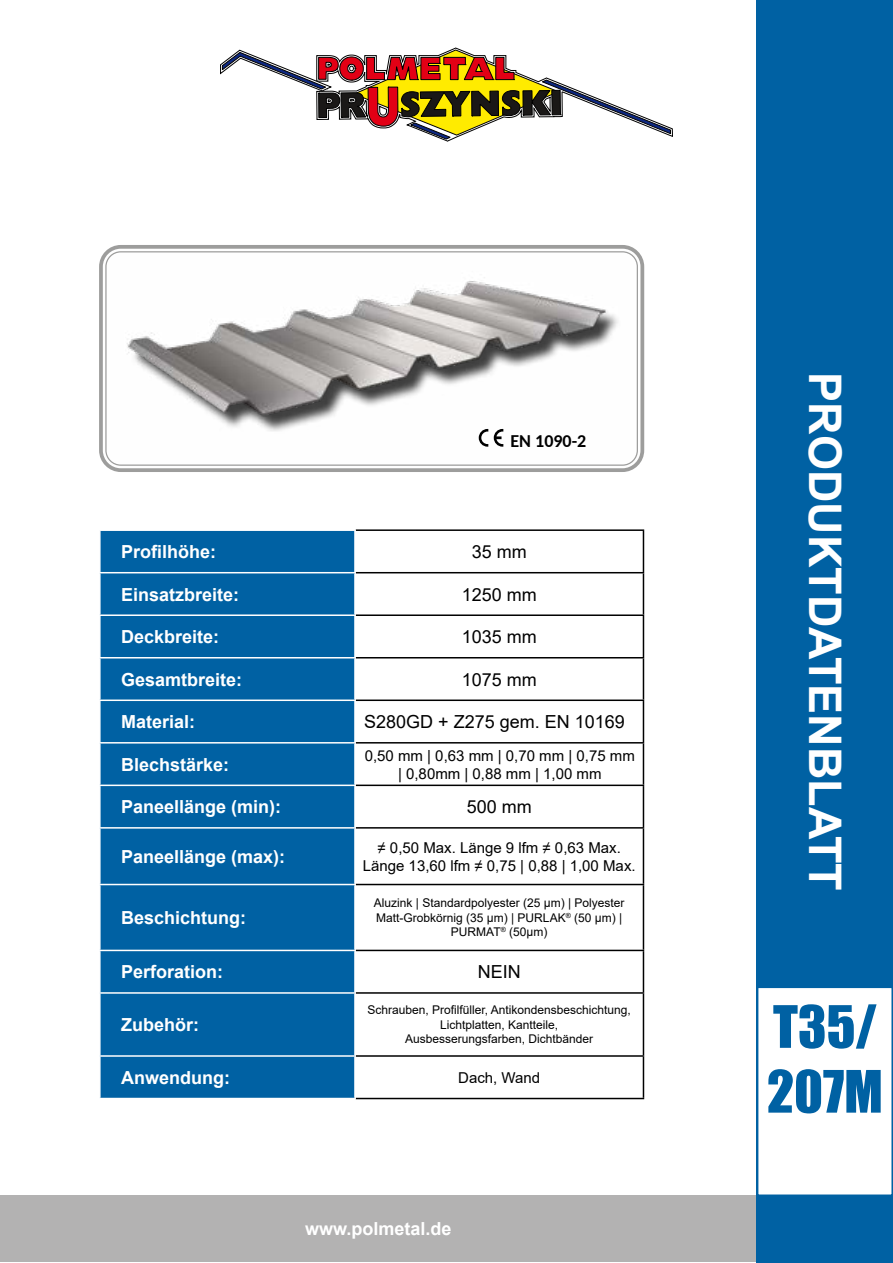
<style>
.page{position:relative;width:893px;height:1263px;background:#fff}
.page>*{position:absolute;margin:0;border:0;box-sizing:border-box;transform-origin:0 0}
.t1{font:54px/64.8px "Impact";color:#0061a3}
.t2{font:700 45px "Arial";color:#fff}
.t3{font:700 18px "Arial";color:#fff}
.t4{font:18px "Arial";color:#000}
.t5{font:700 18px "Carlito";color:#000}
.t6{font:15px/18px "Arial";color:#000;text-align:center}
.t7{font:12px/14.4px "Arial";color:#000;text-align:center}
</style>
<div class="page">
<svg style="left:220px;top:48px;width:453px;height:94px"></svg>
<div style="left:757px;top:0;width:136px;height:1263px;background:#0061a3"></div>
<div style="left:758px;top:987px;width:134px;height:208px;background:#fff"></div>
<div style="left:757px;top:986px;width:136px;height:210px;border:2px solid #0061a3"></div>
<div style="left:101px;top:531px;width:253px;height:567px;background:#0061a3"></div>
<hr style="left:356px;top:529px;width:288px;height:2px;background:#000">
<hr style="left:643px;top:531px;width:1px;height:41px;background:#000">
<hr style="left:356px;top:572px;width:288px;height:1px;background:#000">
<hr style="left:643px;top:573px;width:1px;height:41px;background:#000">
<hr style="left:356px;top:614px;width:288px;height:2px;background:#000">
<hr style="left:643px;top:616px;width:1px;height:41px;background:#000">
<hr style="left:356px;top:657px;width:288px;height:1px;background:#000">
<hr style="left:643px;top:658px;width:1px;height:41px;background:#000">
<hr style="left:356px;top:699px;width:288px;height:2px;background:#000">
<hr style="left:643px;top:701px;width:1px;height:41px;background:#000">
<hr style="left:356px;top:742px;width:288px;height:1px;background:#000">
<hr style="left:643px;top:743px;width:1px;height:41px;background:#000">
<hr style="left:356px;top:784px;width:288px;height:2px;background:#000">
<hr style="left:643px;top:786px;width:1px;height:41px;background:#000">
<hr style="left:356px;top:827px;width:288px;height:2px;background:#000">
<hr style="left:643px;top:829px;width:1px;height:55px;background:#000">
<hr style="left:356px;top:884px;width:288px;height:1px;background:#000">
<hr style="left:643px;top:885px;width:1px;height:65px;background:#000">
<hr style="left:356px;top:950px;width:288px;height:1px;background:#000">
<hr style="left:643px;top:951px;width:1px;height:41px;background:#000">
<hr style="left:356px;top:992px;width:288px;height:2px;background:#000">
<hr style="left:643px;top:994px;width:1px;height:61px;background:#000">
<hr style="left:356px;top:1055px;width:288px;height:2px;background:#000">
<hr style="left:643px;top:1057px;width:1px;height:41px;background:#000">
<hr style="left:356px;top:1098px;width:288px;height:1px;background:#000">
<hr style="left:99px;top:572px;width:257px;height:1px;background:#fff">
<hr style="left:99px;top:614px;width:257px;height:2px;background:#fff">
<hr style="left:99px;top:657px;width:257px;height:1px;background:#fff">
<hr style="left:99px;top:699px;width:257px;height:2px;background:#fff">
<hr style="left:99px;top:742px;width:257px;height:1px;background:#fff">
<hr style="left:99px;top:784px;width:257px;height:2px;background:#fff">
<hr style="left:99px;top:827px;width:257px;height:2px;background:#fff">
<hr style="left:99px;top:884px;width:257px;height:1px;background:#fff">
<hr style="left:99px;top:950px;width:257px;height:1px;background:#fff">
<hr style="left:99px;top:992px;width:257px;height:2px;background:#fff">
<hr style="left:99px;top:1055px;width:257px;height:2px;background:#fff">
<div style="left:1px;top:1195px;width:755px;height:67px;background:#b3b2b2"></div>
<img style="left:104px;top:250px;width:535px;height:217px">
<div style="left:99px;top:245px;width:545px;height:227px;border:4px solid #9d9d9c;border-radius:20px"></div>
<div style="left:105px;top:251px;width:533px;height:215px;border:1px solid #9d9d9c;border-radius:15px"></div>
<h3 class="t5" style="left:510px;top:428px;width:77px">EN 1090-2</h3>
<h3 class="t3" style="left:121px;top:539px;width:97px">Profilhöhe:</h3>
<h3 class="t4" style="left:472px;top:539px;width:57px">35 mm</h3>
<h3 class="t3" style="left:121px;top:581px;width:120px">Einsatzbreite:</h3>
<h3 class="t4" style="left:462px;top:582px;width:77px">1250 mm</h3>
<h3 class="t3" style="left:121px;top:624px;width:100px">Deckbreite:</h3>
<h3 class="t4" style="left:462px;top:624px;width:77px">1035 mm</h3>
<h3 class="t3" style="left:121px;top:666px;width:123px">Gesamtbreite:</h3>
<h3 class="t4" style="left:462px;top:667px;width:77px">1075 mm</h3>
<h3 class="t3" style="left:121px;top:709px;width:76px">Material:</h3>
<h3 class="t4" style="left:364px;top:709px;width:262px">S280GD + Z275 gem. EN 10169</h3>
<h3 class="t3" style="left:121px;top:752px;width:110px">Blechstärke:</h3>
<p class="t6" style="left:365px;top:746px;width:272px">0,50 mm | 0,63 mm | 0,70 mm | 0,75 mm | 0,80mm | 0,88 mm | 1,00 mm</p>
<h3 class="t3" style="left:121px;top:794px;width:162px">Paneellänge (min):</h3>
<h3 class="t4" style="left:467px;top:794px;width:67px">500 mm</h3>
<h3 class="t3" style="left:121px;top:844px;width:166px">Paneellänge (max):</h3>
<p class="t6" style="left:363px;top:838px;width:274px">≠ 0,50 Max. Länge 9 lfm ≠ 0,63 Max.<br>Länge 13,60 lfm ≠ 0,75 | 0,88 | 1,00 Max.</p>
<h3 class="t3" style="left:121px;top:905px;width:127px">Beschichtung:</h3>
<p class="t7" style="left:374px;top:896px;width:252px">Aluzink | Standardpolyester (25 µm) | Polyester<br>Matt-Grobkörnig (35 µm) | PURLAK<sup>®</sup> (50 µm) |<br>PURMAT<sup>®</sup> (50µm)</p>
<h3 class="t3" style="left:121px;top:959px;width:104px">Perforation:</h3>
<h3 class="t4" style="left:478px;top:959px;width:45px">NEIN</h3>
<h3 class="t3" style="left:121px;top:1012px;width:79px">Zubehör:</h3>
<p class="t7" style="left:367px;top:1003px;width:265px">Schrauben, Profilfüller, Antikondensbeschichtung,<br>Lichtplatten, Kantteile,<br>Ausbesserungsfarben, Dichtbänder</p>
<h3 class="t3" style="left:121px;top:1065px;width:110px">Anwendung:</h3>
<p class="t6" style="left:458px;top:1068px;width:83px">Dach, Wand</p>
<h3 class="t3" style="left:305px;top:1216px;width:148px">www.polmetal.de</h3>
<h2 class="t2" style="left:856px;top:372px;width:520px;rotate:90deg">PRODUKTDATENBLATT</h2>
<h1 class="t1" style="left:767px;top:993px;width:117px">T35/<br>207M</h1>
</div>
